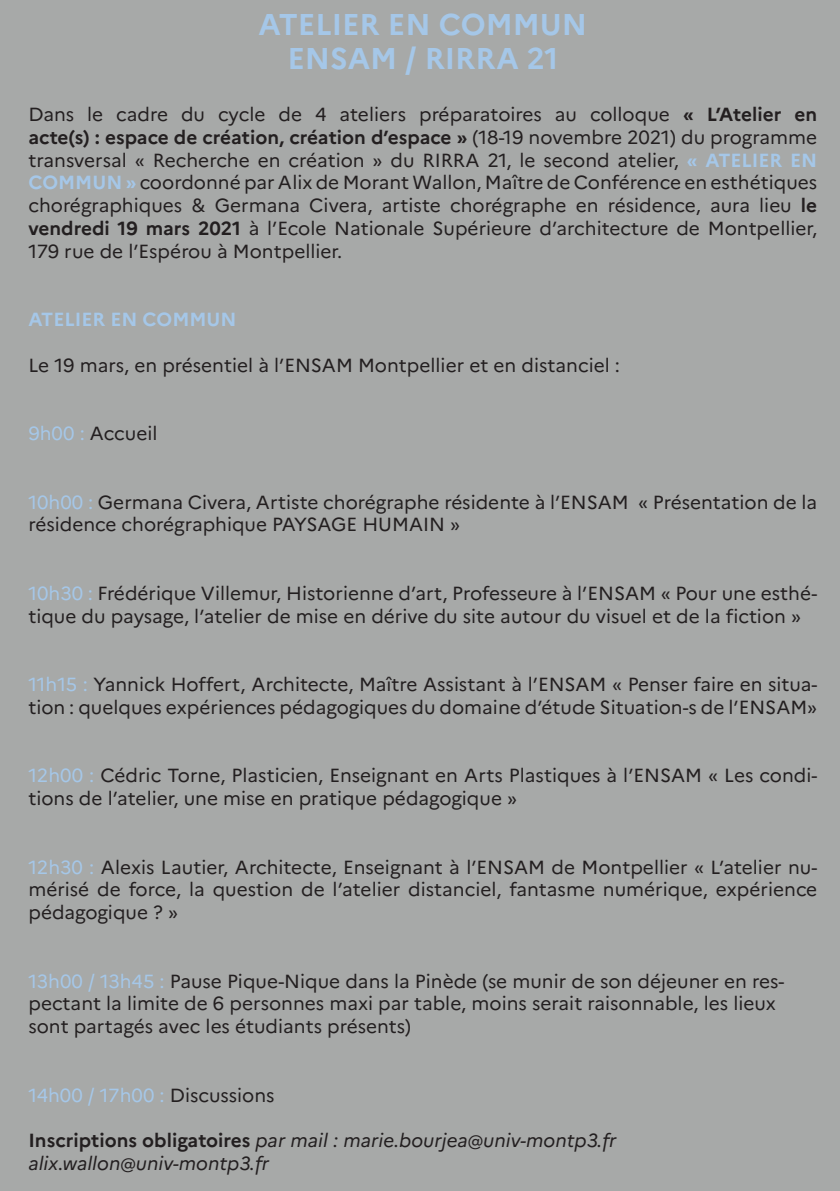
<style>
.page{position:relative;width:840px;height:1191px;background:#fff}
.page>*{position:absolute;margin:0;border:0;box-sizing:border-box;transform-origin:0 0}
.t1{font:700 30px "Marianne";color:#a5c7e8}
.t2{font:19px/22.8px "Marianne";color:#231f20}
.t3{font:italic 19px "Marianne";color:#231f20}
.t4{font:19px "Marianne";color:#a5c7e8}
.t5{font:700 19px "Marianne";color:#a5c7e8}
.s1{font-weight:700}
.s2{font-weight:700;color:#a5c7e8}
.s3{color:#a5c7e8}
.s4{color:#231f20}
.s5{font-weight:700;font-style:normal}
</style>
<div class="page">
<div style="left:0;top:0;width:839px;height:1191px;background:#a7a9a8"></div>
<p class="t1" style="left:258px;top:6px;width:330px">ATELIER EN COMMUN</p>
<p class="t1" style="left:287px;top:40px;width:272px">ENSAM / RIRRA 21</p>
<p class="t2" style="left:28px;top:103px;width:790px;text-align:justify">Dans le cadre du cycle de 4 ateliers préparatoires au colloque <span class="s1">« L’Atelier en acte(s) : espace de création, création d’espace »</span> (18-19 novembre 2021) du programme transversal « Recherche en création » du RIRRA 21, le second atelier, <span class="s2">« ATELIER EN COMMUN »</span> coordonné par Alix de Morant Wallon, Maître de Conférence en esthétiques chorégraphiques &amp; Germana Civera, artiste chorégraphe en résidence, aura lieu <span class="s1">le vendredi 19 mars 2021</span> à l’Ecole Nationale Supérieure d’architecture de Montpellier, 179 rue de l’Espérou à Montpellier.</p>
<p class="t5" style="left:28px;top:308px;width:209px">ATELIER EN COMMUN</p>
<p class="t2" style="left:28px;top:353px;width:593px">Le 19 mars, en présentiel à l’ENSAM Montpellier et en distanciel :</p>
<p class="t2" style="left:28px;top:422px;width:130px"><span class="s3">9h00 :</span> Accueil</p>
<p class="t2" style="left:28px;top:490px;width:789px"><span class="s3">10h00 :</span> Germana Civera, Artiste chorégraphe résidente à l’ENSAM « Présentation de la résidence chorégraphique PAYSAGE HUMAIN »</p>
<p class="t2" style="left:28px;top:581px;width:790px"><span class="s3">10h30 :</span> Frédérique Villemur, Historienne d’art, Professeure à l’ENSAM « Pour une esthé&shy;tique du paysage, l’atelier de mise en dérive du site autour du visuel et de la fiction »</p>
<p class="t2" style="left:28px;top:673px;width:790px"><span class="s3">11h15 :</span> Yannick Hoffert, Architecte, Maître Assistant à l’ENSAM « Penser faire en situa&shy;tion : quelques expériences pédagogiques du domaine d’étude Situation-s de l’ENSAM»</p>
<p class="t2" style="left:28px;top:764px;width:790px"><span class="s3">12h00 :</span> Cédric Torne, Plasticien, Enseignant en Arts Plastiques à l’ENSAM « Les condi&shy;tions de l’atelier, une mise en pratique pédagogique »</p>
<p class="t2" style="left:28px;top:855px;width:790px;text-align:justify"><span class="s3">12h30 :</span> Alexis Lautier, Architecte, Enseignant à l’ENSAM de Montpellier « L’atelier nu&shy;mérisé de force, la question de l’atelier distanciel, fantasme numérique, expérience pédagogique ? »</p>
<p class="t2" style="left:28px;top:969px;width:757px"><span class="s3">13h00 / 13h45 :</span> Pause Pique-Nique dans la Pinède (se munir de son déjeuner en res&shy;pectant la limite de 6 personnes maxi par table, moins serait raisonnable, les lieux sont partagés avec les étudiants présents)</p>
<p class="t4" style="left:28px;top:1083px;width:248px">14h00 / 17h00 : <span class="s4">Discussions</span></p>
<p class="t3" style="left:28px;top:1129px;width:589px"><span class="s5">Inscriptions obligatoires</span> par mail : marie.bourjea@univ-montp3.fr</p>
<p class="t3" style="left:28px;top:1151px;width:242px">alix.wallon@univ-montp3.fr</p>
</div>
